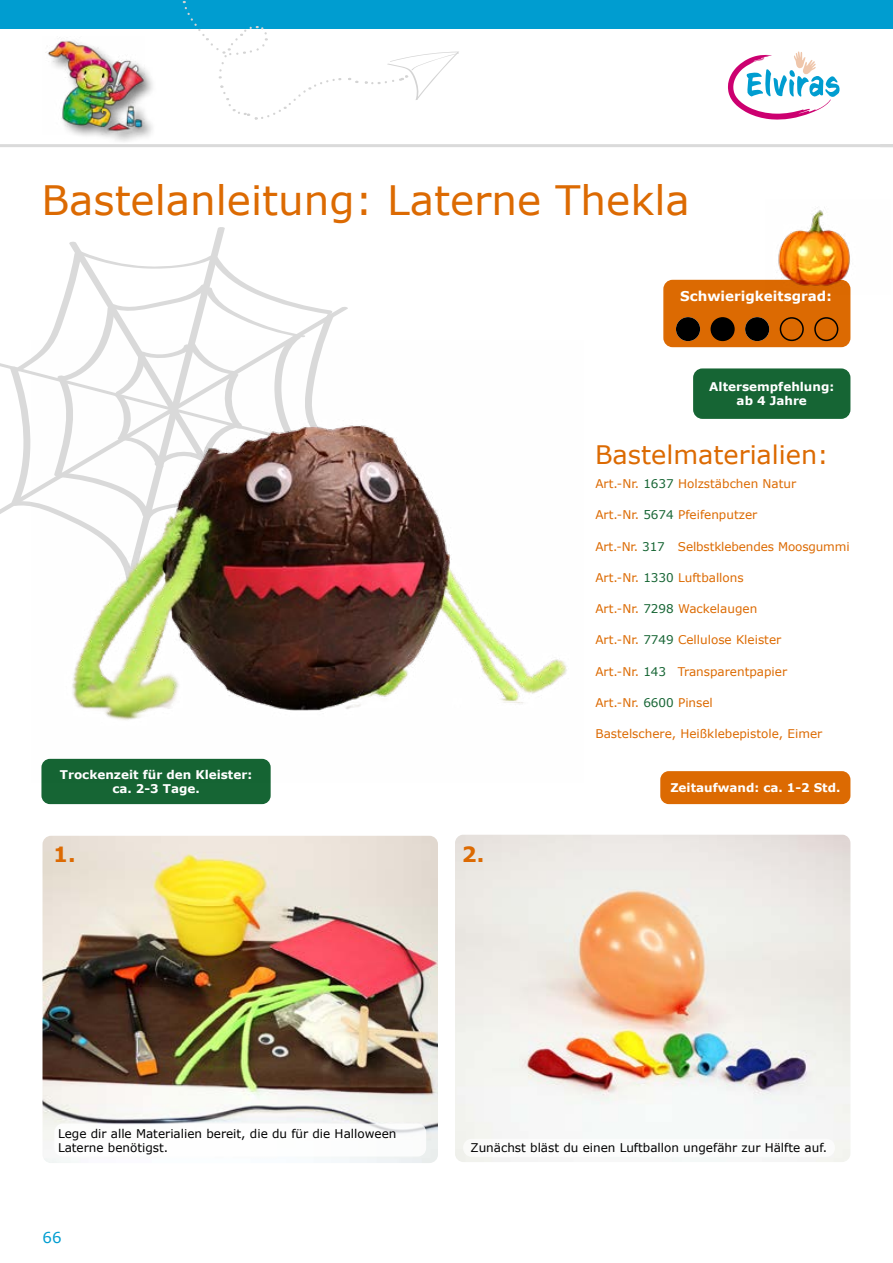
<style>
.page{position:relative;width:893px;height:1263px;background:#fff}
.page>*{position:absolute;margin:0;border:0;box-sizing:border-box;transform-origin:0 0}
.t1{font:40.5px "Verdana";color:#dc6a02}
.t2{font:25.5px "Verdana";color:#dc6a02}
.t3{font:700 21px "Verdana";color:#dc6a02}
.t4{font:15px "Verdana";color:#009dd0}
.t5{font:700 13.5px "Verdana";color:#fff}
.t6{font:12px "Verdana";color:#dc6a02}
.t7{font:12px/14.4px "Verdana";color:#000}
.t8{font:700 12px/14.4px "Verdana";color:#fff;text-align:center}
.s1{color:#166534}
</style>
<div class="page">
<svg style="left:0;top:227px;width:348px;height:287px"></svg>
<img style="left:43px;top:836px;width:395px;height:327px">
<img style="left:455px;top:835px;width:395px;height:327px">
<div style="left:694px;top:369px;width:156px;height:49px;background:#166534;border-radius:9px"></div>
<div style="left:693px;top:368px;width:157px;height:51px;border:2px solid #166534;border-radius:9px"></div>
<div style="left:664px;top:281px;width:186px;height:65px;background:#dc6a02;border-radius:9px"></div>
<div style="left:663px;top:280px;width:187px;height:67px;border:2px solid #dc6a02;border-radius:9px"></div>
<div style="left:780px;top:317px;width:24px;height:24px;border:2px solid #000;border-radius:50%"></div>
<div style="left:814px;top:317px;width:24px;height:24px;border:2px solid #000;border-radius:50%"></div>
<div style="left:711px;top:317px;width:24px;height:24px;border:2px solid #000;border-radius:50%"></div>
<div style="left:677px;top:318px;width:22px;height:22px;background:#000;border-radius:50%"></div>
<div style="left:676px;top:317px;width:24px;height:24px;border:2px solid #000;border-radius:50%"></div>
<div style="left:711px;top:318px;width:23px;height:22px;background:#000;border-radius:50%"></div>
<div style="left:746px;top:318px;width:22px;height:22px;background:#000;border-radius:50%"></div>
<div style="left:745px;top:317px;width:24px;height:24px;border:2px solid #000;border-radius:50%"></div>
<div style="left:660px;top:771px;width:190px;height:33px;background:#dc6a02;border-radius:9px"></div>
<div style="left:41px;top:759px;width:230px;height:45px;background:#166534;border-radius:9px"></div>
<div style="left:463px;top:1139px;width:372px;height:18px;background:#fff;border-radius:9px"></div>
<div style="left:54px;top:1123px;width:372px;height:33px;background:#fff;border-radius:9px"></div>
<img style="left:31px;top:340px;width:536px;height:443px">
<img style="left:766px;top:207px;width:85px;height:88px">
<svg style="left:728px;top:51px;width:112px;height:69px"></svg>
<div style="left:0;top:0;width:893px;height:29px;background:#009dd0"></div>
<svg style="left:182px;top:0;width:277px;height:120px"></svg>
<hr style="left:0;top:144px;width:893px;height:3px;background:#dadada">
<div style="left:47px;top:39px;width:110px;height:105px;background:#000;opacity:.55"></div>
<img style="left:45px;top:37px;width:100px;height:97px">
<h1 class="t1" style="left:41px;top:174px;width:650px">Bastelanleitung: Laterne Thekla</h1>
<p class="t5" style="left:680px;top:287px;width:153px">Schwierigkeitsgrad:</p>
<p class="t8" style="left:709px;top:380px;width:126px">Altersempfehlung: ab 4 Jahre</p>
<p class="t8" style="left:60px;top:767px;width:194px">Trockenzeit für den Kleister: ca. 2-3 Tage.</p>
<h3 class="t3" style="left:53px;top:841px;width:24px">1.</h3>
<h3 class="t3" style="left:462px;top:841px;width:24px">2.</h3>
<h2 class="t2" style="left:595px;top:438px;width:235px">Bastelmaterialien:</h2>
<p class="t6" style="left:595px;top:476px;width:202px">Art.-Nr. <span class="s1">1637</span> Holzstäbchen Natur</p>
<p class="t6" style="left:595px;top:507px;width:163px">Art.-Nr. <span class="s1">5674</span> Pfeifenputzer</p>
<p class="t6" style="left:595px;top:539px;width:256px">Art.-Nr. <span class="s1">317</span> Selbstklebendes Moosgummi</p>
<p class="t6" style="left:595px;top:570px;width:150px">Art.-Nr. <span class="s1">1330</span> Luftballons</p>
<p class="t6" style="left:595px;top:601px;width:163px">Art.-Nr. <span class="s1">7298</span> Wackelaugen</p>
<p class="t6" style="left:595px;top:632px;width:187px">Art.-Nr. <span class="s1">7749</span> Cellulose Kleister</p>
<p class="t6" style="left:595px;top:664px;width:193px">Art.-Nr. <span class="s1">143</span> Transparentpapier</p>
<p class="t6" style="left:595px;top:695px;width:119px">Art.-Nr. <span class="s1">6600</span> Pinsel</p>
<p class="t6" style="left:595px;top:726px;width:228px">Bastelschere, Heißklebepistole, Eimer</p>
<p class="t8" style="left:670px;top:781px;width:172px">Zeitaufwand: ca. 1-2 Std.</p>
<p class="t7" style="left:58px;top:1126px;width:340px">Lege dir alle Materialien bereit, die du für die Halloween<br>Laterne benötigst.</p>
<p class="t4" style="left:43px;top:1228px;width:21px">66</p>
<p class="t7" style="left:470px;top:1141px;width:358px">Zunächst bläst du einen Luftballon ungefähr zur Hälfte auf.</p>
</div>
